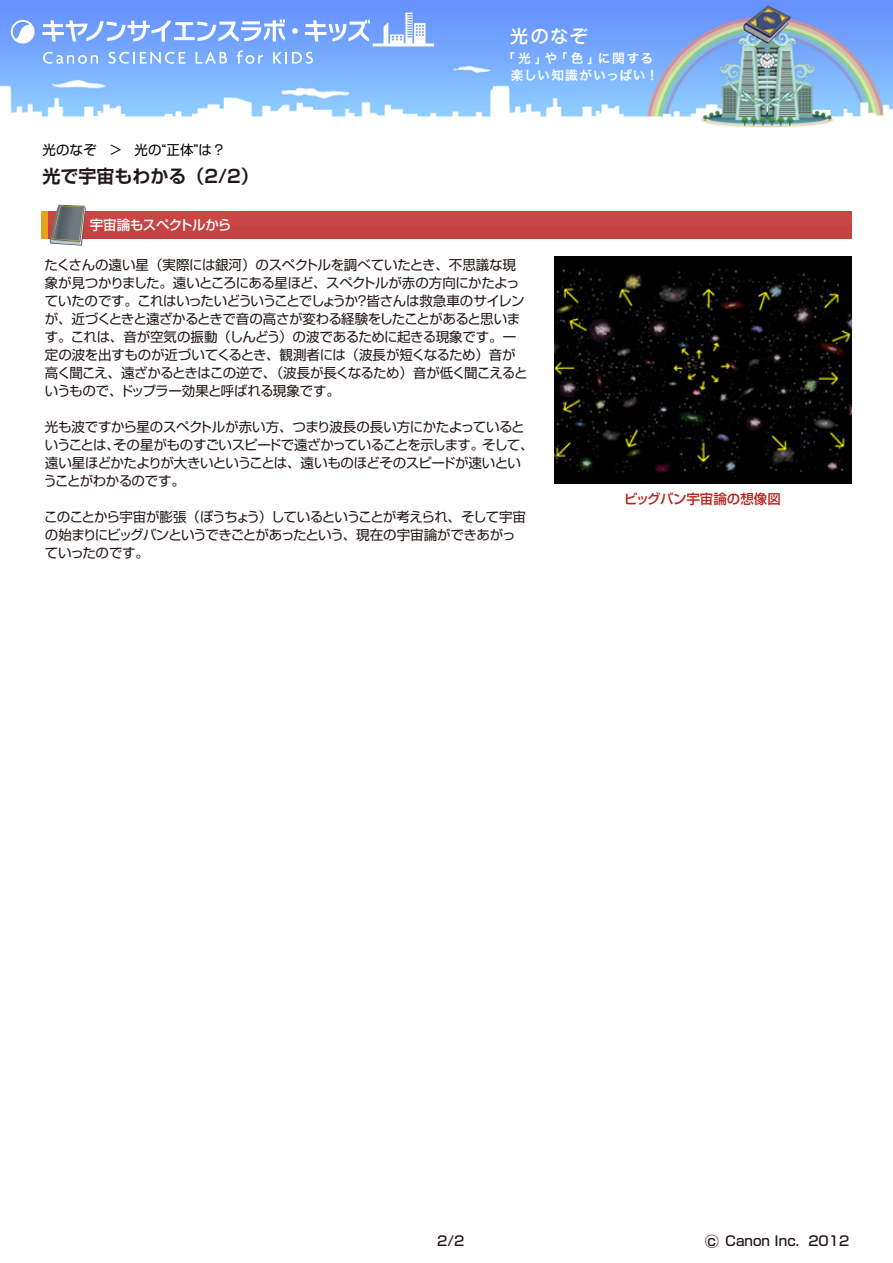
<style>
.page{position:relative;width:893px;height:1263px;background:#fff}
.page>*{position:absolute;margin:0;border:0;box-sizing:border-box;transform-origin:0 0}
.t1{font:700 18px "Shin Go Pr 6 De";color:#231815}
.t2{font:500 18px "Shin M Go Pro";color:#fff}
.t3{font:13.5px/18px "Shin Go Pr 6";letter-spacing:-.04em;color:#231815}
.t4{font:13.5px/18px "Shin Go Pr 6";letter-spacing:-.06em;color:#231815}
.t5{font:500 13.5px "Shin Go Pro";color:#231815}
.t6{font:13.5px "Shin Go Pr 6";color:#000}
.t7{font:500 13.5px "Shin Go Pr 6";color:#b52019}
.t8{font:500 13.5px "Shin Go Pr 6";letter-spacing:-.03em;color:#fff}
.t9{font:12.75px/17.4px "Hira Kaku Pro W6";letter-spacing:.07em;color:#fff}
.s1{font-size:15px}
</style>
<div class="page">
<img style="left:0;top:0;width:893px;height:128px">
<svg style="left:42px;top:19px;width:243px;height:23px"></svg>
<svg style="left:292px;top:28px;width:6px;height:6px"></svg>
<svg style="left:305px;top:20px;width:65px;height:22px"></svg>
<svg style="left:11px;top:20px;width:24px;height:24px"></svg>
<svg style="left:43px;top:52px;width:55px;height:12px"></svg>
<svg style="left:109px;top:52px;width:77px;height:12px"></svg>
<svg style="left:196px;top:52px;width:31px;height:12px"></svg>
<svg style="left:237px;top:51px;width:26px;height:13px"></svg>
<svg style="left:273px;top:52px;width:40px;height:12px"></svg>
<svg style="left:384px;top:13px;width:41px;height:30px"></svg>
<hr style="left:373px;top:43px;width:61px;height:3px;background:#fff">
<img style="left:554px;top:256px;width:298px;height:227px">
<div style="left:42px;top:212px;width:810px;height:27px;background:#c34242"></div>
<div style="left:42px;top:212px;width:810px;height:13px;background:#ca4644"></div>
<div style="left:42px;top:212px;width:6px;height:27px;background:#e7a21d"></div>
<svg style="left:50px;top:205px;width:36px;height:41px"></svg>
<p class="t6" style="left:43px;top:139px;width:185px">光のなぞ ＞ 光の“正体”は？</p>
<h1 class="t1" style="left:43px;top:161px;width:218px">光で宇宙もわかる（2/2）</h1>
<h1 class="t2" style="left:510px;top:21px;width:79px">光のなぞ</h1>
<p class="t9" style="left:511px;top:49px;width:149px;text-indent:-9px">「光」や「色」に関する楽しい知識がいっぱい！</p>
<p class="t8" style="left:90px;top:214px;width:143px">宇宙論もスペクトルから</p>
<p class="t3" style="left:45px;top:255px;width:484px">たくさんの遠い星（実際には銀河）のスペクトルを調べていたとき、不思議な現象が見つかりました。遠いところにある星ほど、スペクトルが赤の方向にかたよっていたのです。これはいったいどういうことでしょうか？皆さんは救急車のサイレンが、近づくときと遠ざかるときで音の高さが変わる経験をしたことがあると思います。これは、音が空気の振動（しんどう）の波であるために起きる現象です。一定の波を出すものが近づいてくるとき、観測者には（波長が短くなるため）音が高く聞こえ、遠ざかるときはこの逆で、（波長が長くなるため）音が低く聞こえるというもので、ドップラー効果と呼ばれる現象です。</p>
<p class="t3" style="left:44px;top:417px;width:492px">光も波ですから星のスペクトルが赤い方、つまり波長の長い方にかたよっているということは、その星がものすごいスピードで遠ざかっていることを示します。そして、遠い星ほどかたよりが大きいということは、遠いものほどそのスピードが速いということがわかるのです。</p>
<p class="t4" style="left:44px;top:507px;width:483px">このことから宇宙が膨張（ぼうちょう）しているということが考えられ、そして宇宙の始まりにビッグバンというできごとがあったという、現在の宇宙論ができあがっていったのです。</p>
<p class="t7" style="left:624px;top:487px;width:158px">ビッグバン宇宙論の想像図</p>
<p class="t5" style="left:437px;top:1230px;width:29px">2/2</p>
<p class="t5" style="left:704px;top:1230px;width:146px"><span class="s1">○</span>c Canon Inc. 2012</p>
</div>
